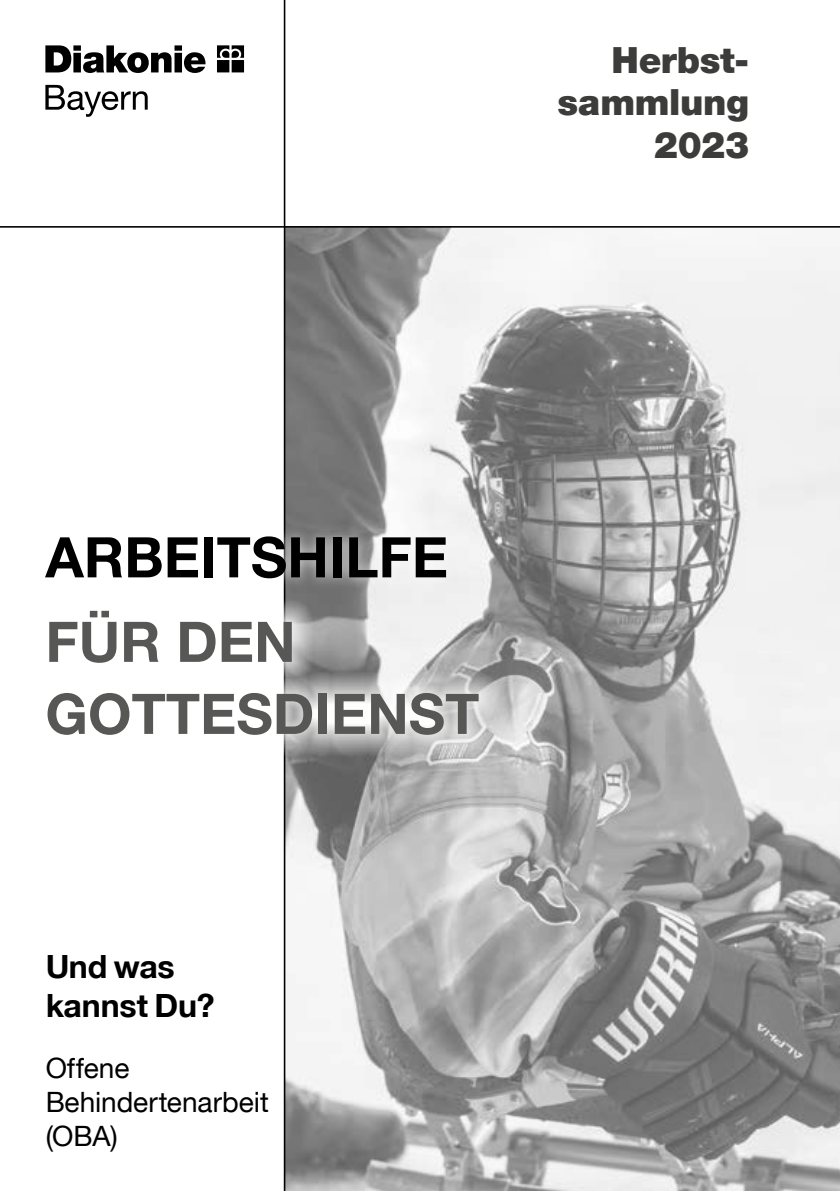
<style>
.page{position:relative;width:840px;height:1191px;background:#fff}
.page>*{position:absolute;margin:0;border:0;box-sizing:border-box;transform-origin:0 0}
.t1{font:700 56px/72px "Helvetica Neue LT";color:#575756}
.t2{font:700 56px "Helvetica Neue LT";color:#000}
.t3{font:900 36px/42px "Helvetica Neue LT";letter-spacing:-.005em;color:#3c3c3b;text-align:right}
.t4{font:700 32px/38.6px "Helvetica Neue LT";letter-spacing:-.005em;color:#000}
.t5{font:28px/33.6px "Helvetica Neue LT";color:#000}
</style>
<div class="page">
<img style="left:285px;top:228px;width:554px;height:963px">
<svg style="left:45px;top:85px;width:103px;height:32px"></svg>
<svg style="left:45px;top:45px;width:199px;height:28px"></svg>
<hr style="left:0;top:226px;width:839px;height:2px;background:#000">
<hr style="left:283px;top:0;width:2px;height:1191px;background:#000">
<div style="left:33px;top:524px;width:425px;height:66px;background:#fff;opacity:.75"></div>
<svg style="left:33px;top:588px;width:468px;height:169px"></svg>
<p class="t3" style="left:557px;top:39px;width:193px">Herbst&shy;sammlung<br>2023</p>
<h1 class="t2" style="left:45px;top:523px;width:404px">ARBEITSHILFE</h1>
<h1 class="t1" style="left:45px;top:604px;width:435px">FÜR DEN<br>GOTTESDIENST</h1>
<p class="t4" style="left:45px;top:946px;width:170px">Und was kannst Du?</p>
<p class="t5" style="left:45px;top:1051px;width:225px">Offene<br>Behindertenarbeit (OBA)</p>
</div>
